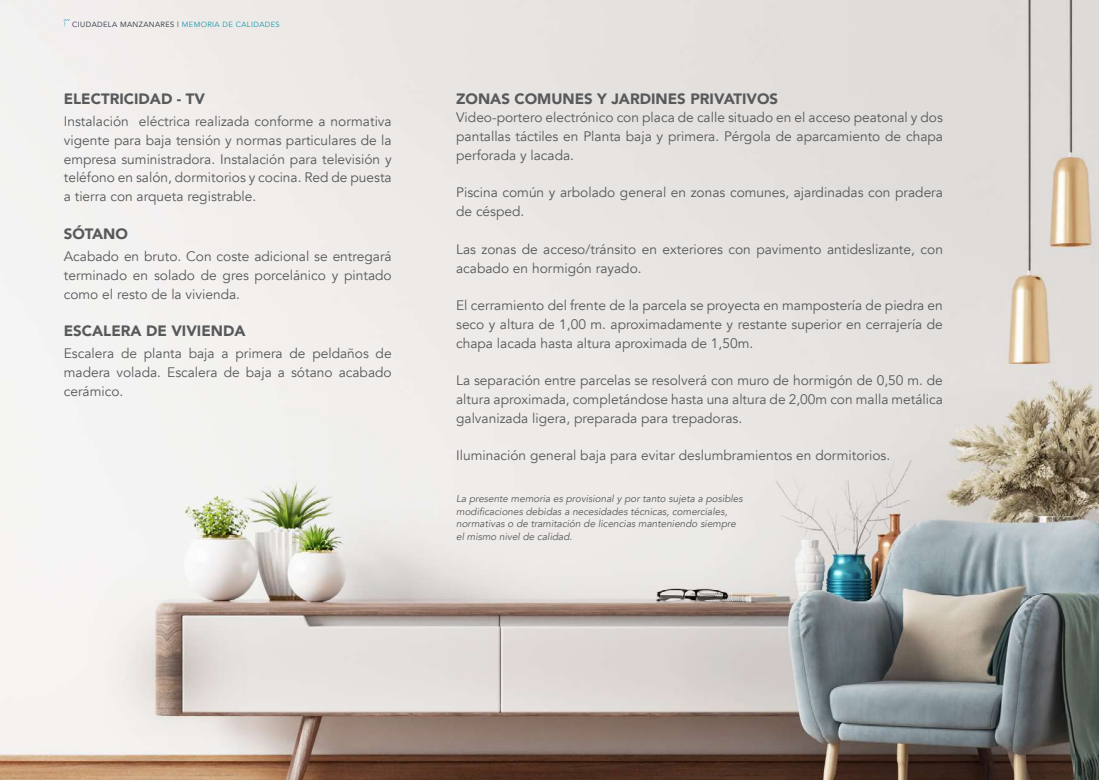
<style>
.page{position:relative;width:1099px;height:780px;background:#fff}
.page>*{position:absolute;margin:0;border:0;box-sizing:border-box;transform-origin:0 0}
.t1{font:900 15px "Avenir";color:#58595b}
.t2{font:13.75px/18.8px "Avenir";color:#58595b;text-align:justify}
.t3{font:italic 10px/12.5px "Avenir";color:#58595b}
.t4{font:7.5px "Avenir";letter-spacing:.05em;color:#232f3e}
.s1{color:#1598af}
</style>
<div class="page">
<img style="left:0;top:0;width:1098px;height:780px">
<svg style="left:64px;top:20px;width:6px;height:7px"></svg>
<p class="t4" style="left:72px;top:20px;width:209px">CIUDADELA MANZANARES | <span class="s1">MEMORIA DE CALIDADES</span></p>
<p class="t1" style="left:64px;top:86px;width:143px">ELECTRICIDAD - TV</p>
<p class="t2" style="left:64px;top:112px;width:329px">Instalación eléctrica realizada conforme a normativa vigente para baja tensión y normas particulares de la empresa suministradora. Instalación para televisión y teléfono en salón, dormitorios y cocina. Red de puesta a tierra con arqueta registrable.</p>
<p class="t1" style="left:64px;top:220px;width:66px">SÓTANO</p>
<p class="t2" style="left:64px;top:247px;width:329px">Acabado en bruto. Con coste adicional se entregará terminado en solado de gres porcelánico y pintado como el resto de la vivienda.</p>
<p class="t1" style="left:64px;top:318px;width:183px">ESCALERA DE VIVIENDA</p>
<p class="t2" style="left:64px;top:344px;width:329px">Escalera de planta baja a primera de peldaños de madera volada. Escalera de baja a sótano acabado cerámico.</p>
<p class="t1" style="left:456px;top:86px;width:323px">ZONAS COMUNES Y JARDINES PRIVATIVOS</p>
<p class="t2" style="left:456px;top:108px;width:488px">Video-portero electrónico con placa de calle situado en el acceso peatonal y dos pantallas táctiles en Planta baja y primera. Pérgola de aparcamiento de chapa perforada y lacada.</p>
<p class="t2" style="left:456px;top:183px;width:488px">Piscina común y arbolado general en zonas comunes, ajardinadas con pradera de césped.</p>
<p class="t2" style="left:456px;top:240px;width:488px">Las zonas de acceso/tránsito en exteriores con pavimento antideslizante, con acabado en hormigón rayado.</p>
<p class="t2" style="left:456px;top:296px;width:488px">El cerramiento del frente de la parcela se proyecta en mampostería de piedra en seco y altura de 1,00 m. aproximadamente y restante superior en cerrajería de chapa lacada hasta altura aproximada de 1,50m.</p>
<p class="t2" style="left:456px;top:371px;width:488px">La separación entre parcelas se resolverá con muro de hormigón de 0,50 m. de altura aproximada, completándose hasta una altura de 2,00m con malla metálica galvanizada ligera, preparada para trepadoras.</p>
<p class="t2" style="left:456px;top:446px;width:435px">Iluminación general baja para evitar deslumbramientos en dormitorios.</p>
<p class="t3" style="left:456px;top:492px;width:288px">La presente memoria es provisional y por tanto sujeta a posibles modificaciones debidas a necesidades técnicas, comerciales, normativas o de tramitación de licencias manteniendo siempre el mismo nivel de calidad.</p>
</div>
